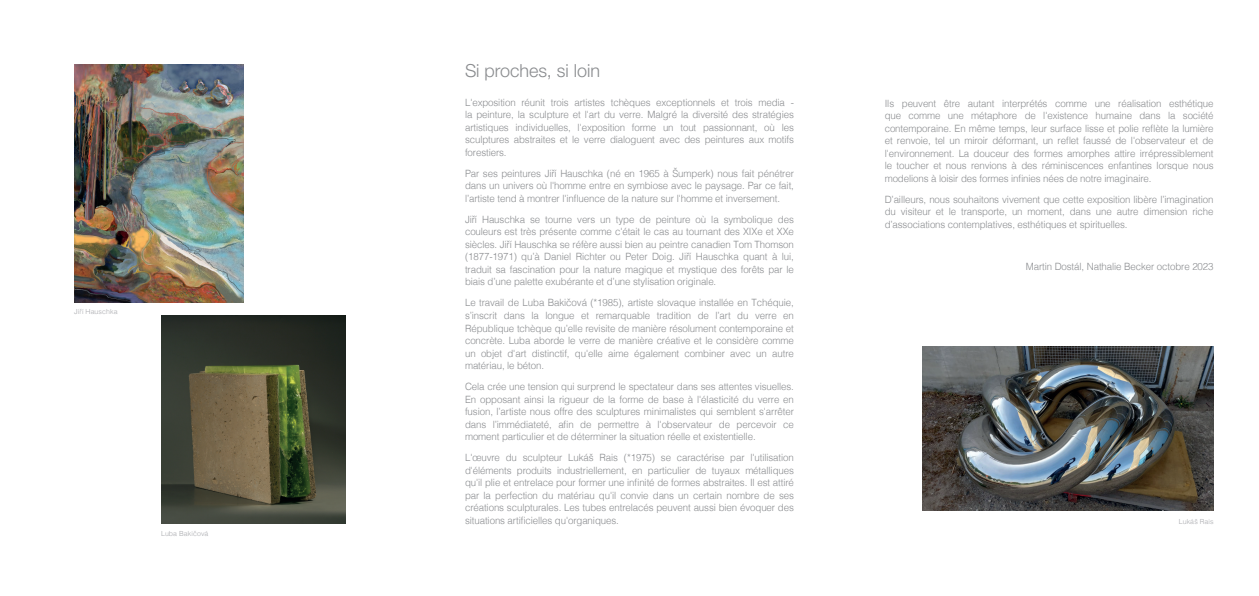
<style>
.page{position:relative;width:1259px;height:596px;background:#fff}
.page>*{position:absolute;margin:0;border:0;box-sizing:border-box;transform-origin:0 0}
.t1{font:300 18px "Helvetica Neue LT Std";letter-spacing:-.005em;color:#8a8c8f}
.t2{font:300 10px/12.5px "Helvetica";letter-spacing:-.01em;color:#8a8c8f;text-align:justify}
.t3{font:300 7px "Helvetica";letter-spacing:.01em;color:#a8a9ad}
</style>
<div class="page">
<img style="left:74px;top:64px;width:169px;height:238px">
<img style="left:161px;top:315px;width:184px;height:208px">
<img style="left:922px;top:346px;width:291px;height:164px">
<p class="t3" style="left:74px;top:305px;width:45px">Jiří Hauschka</p>
<p class="t3" style="left:161px;top:527px;width:49px">Luba Bakičová</p>
<h1 class="t1" style="left:465px;top:60px;width:136px">Si proches, si loin</h1>
<p class="t2" style="left:465px;top:95px;width:330px">L'exposition réunit trois artistes tchèques exceptionnels et trois media - la peinture, la sculpture et l'art du verre. Malgré la diversité des stratégies artistiques individuelles, l'exposition forme un tout passionnant, où les sculptures abstraites et le verre dialoguent avec des peintures aux motifs forestiers.</p>
<p class="t2" style="left:465px;top:166px;width:330px">Par ses peintures Jiří Hauschka (né en 1965 à Šumperk) nous fait pénétrer dans un univers où l'homme entre en symbiose avec le paysage. Par ce fait, l’artiste tend à montrer l'influence de la nature sur l'homme et inversement.</p>
<p class="t2" style="left:465px;top:212px;width:330px">Jiří Hauschka se tourne vers un type de peinture où la symbolique des couleurs est très présente comme c'était le cas au tournant des XIXe et XXe siècles. Jiří Hauschka se réfère aussi bien au peintre canadien Tom Thomson (1877-1971) qu’à Daniel Richter ou Peter Doig. Jiří Hauschka quant à lui, traduit sa fascination pour la nature magique et mystique des forêts par le biais d’une palette exubérante et d’une stylisation originale.</p>
<p class="t2" style="left:465px;top:296px;width:330px">Le travail de Luba Bakičová (*1985), artiste slovaque installée en Tchéquie, s’inscrit dans la longue et remarquable tradition de l’art du verre en République tchèque qu’elle revisite de manière résolument contemporaine et concrète. Luba aborde le verre de manière créative et le considère comme un objet d'art distinctif, qu'elle aime également combiner avec un autre matériau, le béton.</p>
<p class="t2" style="left:465px;top:379px;width:330px">Cela crée une tension qui surprend le spectateur dans ses attentes visuelles.<br>En opposant ainsi la rigueur de la forme de base à l'élasticité du verre en fusion, l’artiste nous offre des sculptures minimalistes qui semblent s'arrêter dans l’immédiateté, afin de permettre à l'observateur de percevoir ce moment particulier et de déterminer la situation réelle et existentielle.</p>
<p class="t2" style="left:465px;top:450px;width:330px">L'œuvre du sculpteur Lukáš Rais (*1975) se caractérise par l'utilisation d'éléments produits industriellement, en particulier de tuyaux métalliques qu'il plie et entrelace pour former une infinité de formes abstraites. Il est attiré par la perfection du matériau qu'il convie dans un certain nombre de ses créations sculpturales. Les tubes entrelacés peuvent aussi bien évoquer des situations artificielles qu'organiques.</p>
<p class="t2" style="left:884px;top:96px;width:330px">Ils peuvent être autant interprétés comme une réalisation esthétique que comme une métaphore de l'existence humaine dans la société contemporaine. En même temps, leur surface lisse et polie reflète la lumière et renvoie, tel un miroir déformant, un reflet faussé de l'observateur et de l'environnement. La douceur des formes amorphes attire irrépressiblement le toucher et nous renvions à des réminiscences enfantines lorsque nous modelions à loisir des formes infinies nées de notre imaginaire.</p>
<p class="t2" style="left:884px;top:192px;width:330px">D’ailleurs, nous souhaitons vivement que cette exposition libère l’imagination du visiteur et le transporte, un moment, dans une autre dimension riche d’associations contemplatives, esthétiques et spirituelles.</p>
<p class="t2" style="left:1025px;top:259px;width:189px">Martin Dostál, Nathalie Becker octobre 2023</p>
<p class="t3" style="left:1178px;top:515px;width:36px">Lukáš Rais</p>
</div>
